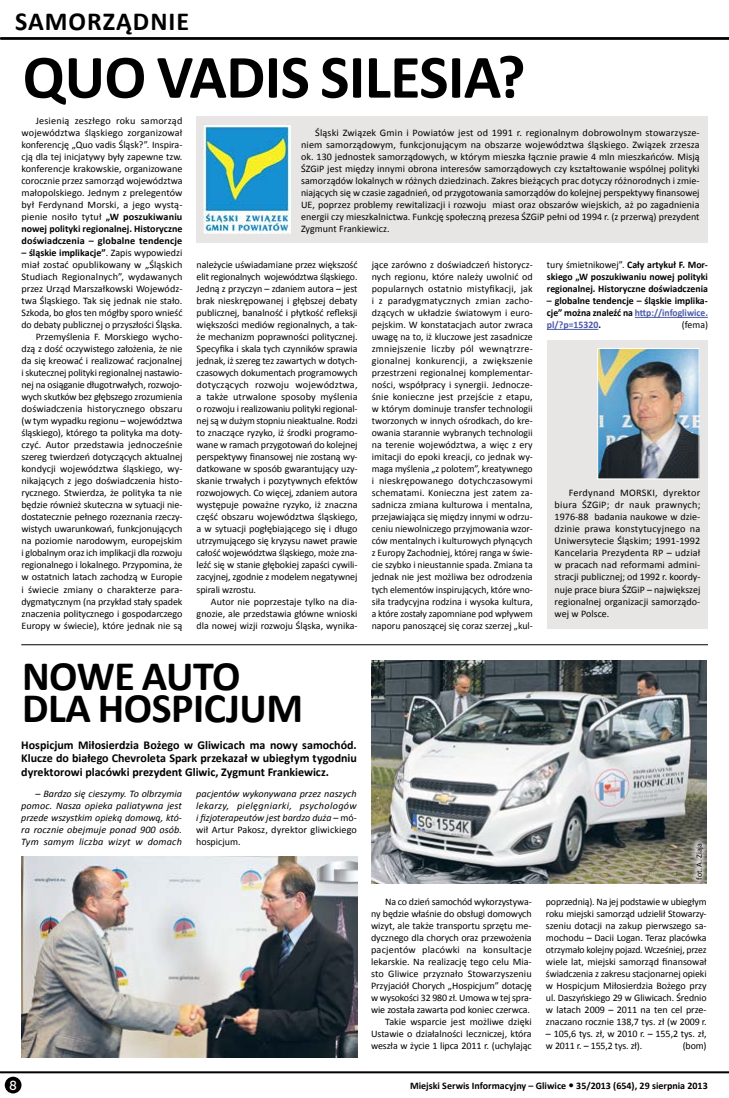
<style>
.page{position:relative;width:729px;height:1098px;background:#fff}
.page>*{position:absolute;margin:0;border:0;box-sizing:border-box;transform-origin:0 0}
.t1{font:700 62px "Calibri";letter-spacing:-.01em;color:#000}
.t2{font:700 42px/32px "Calibri";letter-spacing:-.01em;color:#000}
.t3{font:700 26px "Calibri";color:#000}
.t4{font:13px "Museo Sans 500";color:#fff}
.t5{font:700 12px/13.5px "Calibri";letter-spacing:-.005em;color:#000;text-align:justify}
.t6{font:10px/12px "Calibri";letter-spacing:-.005em;color:#000;text-align:justify}
.t7{font:italic 10px/12px "Calibri";letter-spacing:.01em;color:#000;text-align:justify}
.t8{font:700 10px/12px "Calibri";color:#000;text-align:justify}
.t9{font:8px "Calibri";color:#000}
.s1{font-weight:700}
.s2{font-weight:400}
.s3{color:#4c59a9}
.s4{font-style:normal}
</style>
<div class="page">
<hr style="left:0;top:1070px;width:729px;height:2px;background:#000">
<div style="left:5px;top:1076px;width:16px;height:16px;background:#000;border-radius:50%"></div>
<hr style="left:0;top:37px;width:729px;height:2px;background:#000">
<hr style="left:634px;top:317px;width:73px;height:1px;background:#4c59a9">
<hr style="left:547px;top:329px;width:51px;height:1px;background:#4c59a9">
<div style="left:197px;top:117px;width:510px;height:126px;background:#e8e6e4"></div>
<img style="left:203px;top:124px;width:88px;height:109px">
<div style="left:547px;top:340px;width:160px;height:289px;background:#e8e6e4"></div>
<img style="left:599px;top:350px;width:98px;height:127px">
<div style="left:597px;top:348px;width:102px;height:131px;border:1px solid #fff"></div>
<hr style="left:21px;top:644px;width:686px;height:1px;background:#000">
<img style="left:372px;top:660px;width:334px;height:223px">
<img style="left:22px;top:856px;width:335px;height:200px">
<div style="left:689px;top:836px;width:20px;height:49px;background:#fff;opacity:.75"></div>
<h3 class="t3" style="left:15px;top:5px;width:47px">samorządnie</h3>
<h1 class="t1" style="left:23px;top:37px;width:504px">Quo vadis Silesia?</h1>
<p class="t6" style="left:301px;top:127px;width:400px;text-indent:14px">Śląski Związek Gmin i Powiatów jest od 1991 r. regionalnym dobrowolnym stowarzysze&shy;niem samorządowym, funkcjonującym na obszarze województwa śląskiego. Związek zrzesza ok. 130 jednostek samorządowych, w którym mieszka łącznie prawie 4 mln mieszkańców. Misją ŚZGiP jest między innymi obrona interesów samorządowych czy kształtowanie wspólnej polityki samorządów lokalnych w różnych dziedzinach. Zakres bieżących prac dotyczy różnorodnych i zmie&shy;niających się w czasie zagadnień, od przygotowania samorządów do kolejnej perspektywy finansowej UE, poprzez problemy rewitalizacji i rozwoju miast oraz obszarów wiejskich, aż po zagadnienia energii czy mieszkalnictwa. Funkcję społeczną prezesa ŚZGiP pełni od 1994 r. (z przerwą) prezydent Zygmunt Frankiewicz.</p>
<p class="t6" style="left:21px;top:115px;width:162px;text-indent:14px">Jesienią zeszłego roku samorząd województwa śląskiego zorganizował konferencję „Quo vadis Śląsk?”. Inspira&shy;cją dla tej inicjatywy były zapewne tzw. konferencje krakowskie, organizowane corocznie przez samorząd województwa małopolskiego. Jednym z prelegentów był Ferdynand Morski, a jego wystą&shy;pienie nosiło tytuł <span class="s1">„W poszukiwaniu nowej polityki regionalnej. Historyczne doświadczenia – globalne tendencje</span></p>
<p class="t6" style="left:21px;top:247px;width:162px;text-align:right"><span class="s1">– śląskie implikacje”</span>. Zapis wypowiedzi miał zostać opublikowany w „Śląskich Studiach Regionalnych”, wydawanych przez Urząd Marszałkowski Wojewódz&shy;twa Śląskiego. Tak się jednak nie stało.<br>Szkoda, bo głos ten mógłby sporo wnieść do debaty publicznej o przyszłości Śląska.<br>Przemyślenia F. Morskiego wycho&shy;dzą z dość oczywistego założenia, że nie da się kreować i realizować racjonalnej i skutecznej polityki regionalnej nastawio&shy;nej na osiąganie długotrwałych, rozwojo&shy;wych skutków bez głębszego zrozumienia doświadczenia historycznego obszaru (w tym wypadku regionu – województwa śląskiego), którego ta polityka ma doty&shy;czyć. Autor przedstawia jednocześnie szereg twierdzeń dotyczących aktualnej kondycji województwa śląskiego, wy&shy;nikających z jego doświadczenia histo&shy;rycznego. Stwierdza, że polityka ta nie będzie również skuteczna w sytuacji nie&shy;dostatecznie pełnego rozeznania rzeczy&shy;wistych uwarunkowań, funkcjonujących na poziomie narodowym, europejskim i globalnym oraz ich implikacji dla rozwoju regionalnego i lokalnego. Przypomina, że w ostatnich latach zachodzą w Europie i świecie zmiany o charakterze para&shy;dygmatycznym (na przykład stały spadek znaczenia politycznego i gospodarczego Europy w świecie), które jednak nie są</p>
<p class="t6" style="left:197px;top:259px;width:162px">należycie uświadamiane przez większość elit regionalnych województwa śląskiego.<br>Jedną z przyczyn – zdaniem autora – jest brak nieskrępowanej i głębszej debaty publicznej, banalność i płytkość refleksji większości mediów regionalnych, a tak&shy;że mechanizm poprawności politycznej.<br>Specyfika i skala tych czynników sprawia jednak, iż szereg tez zawartych w dotych&shy;czasowych dokumentach programowych dotyczących rozwoju województwa, a także utrwalone sposoby myślenia o rozwoju i realizowaniu polityki regional&shy;nej są w dużym stopniu nieaktualne. Rodzi to znaczące ryzyko, iż środki programo&shy;wane w ramach przygotowań do kolejnej perspektywy finansowej nie zostaną wy&shy;datkowane w sposób gwarantujący uzy&shy;skanie trwałych i pozytywnych efektów rozwojowych. Co więcej, zdaniem autora występuje poważne ryzyko, iż znaczna część obszaru województwa śląskiego, a w sytuacji pogłębiającego się i długo utrzymującego się kryzysu nawet prawie całość województwa śląskiego, może zna&shy;leźć się w stanie głębokiej zapaści cywili&shy;zacyjnej, zgodnie z modelem negatywnej spirali wzrostu.</p>
<p class="t6" style="left:197px;top:595px;width:162px;text-indent:14px">Autor nie poprzestaje tylko na dia&shy;gnozie, ale przedstawia główne wnioski dla nowej wizji rozwoju Śląska, wynika-</p>
<p class="t6" style="left:372px;top:259px;width:162px">jące zarówno z doświadczeń historycz&shy;nych regionu, które należy uwolnić od popularnych ostatnio mistyfikacji, jak i z paradygmatycznych zmian zacho&shy;dzących w układzie światowym i euro&shy;pejskim. W konstatacjach autor zwraca uwagę na to, iż kluczowe jest zasadnicze zmniejszenie liczby pól wewnątrzre&shy;gionalnej konkurencji, a zwiększenie przestrzeni regionalnej komplementar&shy;ności, współpracy i synergii. Jednocze&shy;śnie konieczne jest przejście z etapu, w którym dominuje transfer technologii tworzonych w innych ośrodkach, do kre&shy;owania starannie wybranych technologii na terenie województwa, a więc z ery imitacji do epoki kreacji, co jednak wy&shy;maga myślenia „z polotem”, kreatywnego i nieskrępowanego dotychczasowymi schematami. Konieczna jest zatem za&shy;sadnicza zmiana kulturowa i mentalna, przejawiająca się między innymi w odrzu&shy;ceniu niewolniczego przyjmowania wzor&shy;ców mentalnych i kulturowych płynących z Europy Zachodniej, której ranga w świe&shy;cie szybko i nieustannie spada. Zmiana ta jednak nie jest możliwa bez odrodzenia tych elementów inspirujących, które wno&shy;siła tradycyjna rodzina i wysoka kultura, a które zostały zapomniane pod wpływem naporu panoszącej się coraz szerzej „kul-</p>
<p class="t8" style="left:547px;top:259px;width:162px"><span class="s2">tury śmietnikowej”.</span> Cały artykuł F. Mor&shy;skiego „W poszukiwaniu nowej polityki regionalnej. Historyczne doświadczenia</p>
<p class="t8" style="left:547px;top:295px;width:162px">– globalne tendencje – śląskie implika&shy;cje” można znaleźć na <span class="s3">http://infogliwice. pl/?p=15320</span>.</p>
<p class="t6" style="left:681px;top:319px;width:28px">(fema)</p>
<p class="t6" style="left:554px;top:487px;width:147px;text-indent:14px">Ferdynand MORSKI, dyrektor biura ŚZGiP; dr nauk prawnych; 1976-88 badania naukowe w dzie&shy;dzinie prawa konstytucyjnego na Uniwersytecie Śląskim; 1991-1992<br>Kancelaria Prezydenta RP – udział w pracach nad reformami admini&shy;stracji publicznej; od 1992 r. koordy&shy;nuje prace biura ŚZGiP – największej regionalnej organizacji samorządo&shy;wej w Polsce.</p>
<h2 class="t2" style="left:22px;top:659px;width:56px">Nowe</h2>
<h2 class="t2" style="left:22px;top:659px;width:195px;text-indent:120px">auto dla hospic</h2>
<h2 class="t2" style="left:226px;top:691px;width:73px">jum</h2>
<p class="t5" style="left:21px;top:737px;width:337px">Hospicjum Miłosierdzia Bożego w Gliwicach ma nowy samochód.<br>Klucze do białego Chevroleta Spark przekazał w ubiegłym tygodniu dyrektorowi placówki prezydent Gliwic, Zygmunt Frankiewicz.</p>
<p class="t7" style="left:21px;top:786px;width:162px;text-indent:14px">– Bardzo się cieszymy. To olbrzymia pomoc. Nasza opieka paliatywna jest przede wszystkim opieką domową, któ&shy;ra rocznie obejmuje ponad 900 osób.<br>Tym samym liczba wizyt w domach</p>
<p class="t7" style="left:196px;top:786px;width:162px">pacjentów wykonywana przez naszych lekarzy, pielęgniarki, psychologów i fizjoterapeutów jest bardzo duża <span class="s4">– mó&shy;wił Artur Pakosz, dyrektor gliwickiego hospicjum.</span></p>
<p class="t9" style="left:694px;top:879px;width:38px;rotate:-90deg">fot. A. Ziaja</p>
<p class="t6" style="left:371px;top:895px;width:162px;text-align:right">Na co dzień samochód wykorzystywa-<br>ny będzie właśnie do obsługi domowych wizyt, ale także transportu sprzętu me&shy;dycznego dla chorych oraz przewożenia pacjentów placówki na konsultacje lekarskie. Na realizację tego celu Mia&shy;sto Gliwice przyznało Stowarzyszeniu Przyjaciół Chorych „Hospicjum” dotację w wysokości 32 980 zł. Umowa w tej spra&shy;wie została zawarta pod koniec czerwca.<br>Takie wsparcie jest możliwe dzięki Ustawie o działalności leczniczej, która weszła w życie 1 lipca 2011 r. (uchylając</p>
<p class="t6" style="left:546px;top:895px;width:162px">poprzednią). Na jej podstawie w ubiegłym roku miejski samorząd udzielił Stowarzy&shy;szeniu dotacji na zakup pierwszego sa&shy;mochodu – Dacii Logan. Teraz placówka otrzymało kolejny pojazd. Wcześniej, przez wiele lat, miejski samorząd finansował świadczenia z zakresu stacjonarnej opieki w Hospicjum Miłosierdzia Bożego przy ul. Daszyńskiego 29 w Gliwicach. Średnio w latach 2009 – 2011 na ten cel prze&shy;znaczano rocznie 138,7 tys. zł (w 2009 r.</p>
<p class="t6" style="left:546px;top:1027px;width:162px">– 105,6 tys. zł, w 2010 r. – 155,2 tys. zł, w 2011 r. – 155,2 tys. zł).</p>
<p class="t6" style="left:682px;top:1039px;width:25px">(bom)</p>
<h3 class="t4" style="left:9px;top:1077px;width:9px">8</h3>
<p class="t8" style="left:410px;top:1079px;width:299px">Miejski Serwis Informacyjny – Gliwice 35/2013 (654), 29 sierpnia 2013</p>
</div>
